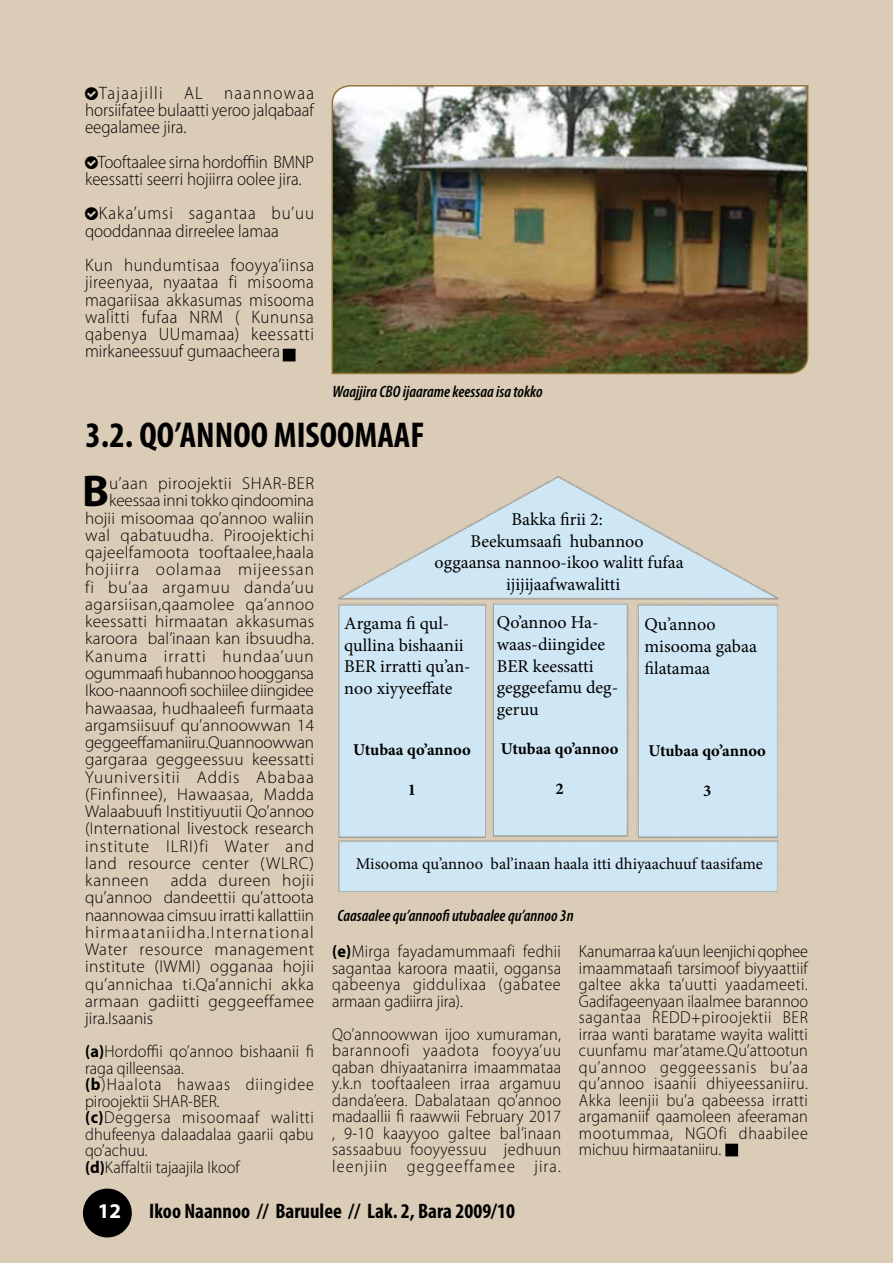
<style>
.page{position:relative;width:893px;height:1263px;background:#daccb6}
.page>*{position:absolute;margin:0;border:0;box-sizing:border-box;transform-origin:0 0}
.t1{font:700 44.7px "Myriad Pro";color:#000}
.t2{font:700 condensed 36px "Myriad Pro";color:#000}
.t3{font:700 condensed 21px "Myriad Pro";color:#000}
.t4{font:700 21px "Myriad Pro";color:#fff}
.t5{font:300 18px/17.2px "Myriad Pro";color:#000;text-align:justify;scale:.94 1}
.t6{font:18px/21.6px "Minion Pro";color:#000}
.t7{font:300 17.25px/16.5px "Myriad Pro";letter-spacing:.02em;color:#000;text-align:justify;scale:.94 1}
.t8{font:300 17.25px/17.2px "Myriad Pro";letter-spacing:.02em;color:#000;text-align:justify}
.t9{font:300 17.25px "Myriad Pro";letter-spacing:-.015em;color:#000}
.t10{font:300 17.25px "Myriad Pro";letter-spacing:-.01em;color:#000}
.t11{font:300 17.25px "Myriad Pro";letter-spacing:.06em;color:#000}
.t12{font:300 17.25px "Myriad Pro";letter-spacing:.055em;color:#000}
.t13{font:300 17.25px "Myriad Pro";color:#000}
.t14{font:300 17.25px "Myriad Pro";letter-spacing:.045em;color:#000}
.t15{font:italic 600 condensed 16.5px "Myriad Pro";color:#000}
.t16{font:16.5px "Minion Pro";color:#000}
.t17{font:700 16.5px "Minion Pro";color:#000}
.s1{font-weight:700}
</style>
<div class="page">
<div style="left:83px;top:1188px;width:49px;height:49px;background:#000;border-radius:50%"></div>
<img style="left:331px;top:85px;width:478px;height:290px">
<img style="left:338px;top:476px;width:441px;height:416px">
<div style="left:284px;top:349px;width:11px;height:12px;background:#000"></div>
<div style="left:283px;top:349px;width:13px;height:12px;border:2px solid #000"></div>
<div style="left:344px;top:617px;width:136px;height:209px;background:#cfe6f4"></div>
<div style="left:497px;top:617px;width:125px;height:209px;background:#cfe6f4"></div>
<div style="left:639px;top:617px;width:136px;height:209px;background:#cfe6f4"></div>
<svg style="left:374px;top:489px;width:379px;height:108px"></svg>
<div style="left:358px;top:847px;width:394px;height:39px;background:#cfe6f4"></div>
<div style="left:726px;top:1144px;width:11px;height:12px;background:#000"></div>
<div style="left:725px;top:1144px;width:13px;height:12px;border:2px solid #000"></div>
<p class="t5" style="left:85px;top:84px;width:245px;text-indent:14px">Tajaajilli AL naannowaa horsiifatee bulaatti yeroo jalqabaaf eegalamee jira.</p>
<p class="t5" style="left:85px;top:153px;width:245px;text-indent:13px">Tooftaalee sirna hordoffiin BMNP keessatti seerri hojiirra oolee jira.</p>
<p class="t5" style="left:85px;top:204px;width:245px;text-indent:14px">Kaka’umsi sagantaa bu’uu qooddannaa dirreelee lamaa</p>
<p class="t5" style="left:85px;top:256px;width:245px">Kun hundumtisaa fooyya’iinsa jireenyaa, nyaataa fi misooma magariisaa akkasumas misooma walitti fufaa NRM ( Kununsa qabenya UUmamaa) keessatti mirkaneessuuf gumaacheera</p>
<p class="t15" style="left:332px;top:382px;width:212px">Waajjira CBO ijaarame keessaa isa tokko</p>
<h2 class="t2" style="left:86px;top:413px;width:340px">3.2. QO’ANNOO MISOOMAAF</h2>
<h1 class="t1" style="left:82px;top:462px;width:29px">B</h1>
<p class="t8" style="left:109px;top:475px;width:206px">u’aan piroojektii SHAR-BER</p>
<p class="t10" style="left:109px;top:490px;width:206px">keessaa inni tokko qindoomina</p>
<p class="t8" style="left:85px;top:509px;width:230px">hojii misoomaa qo’annoo waliin</p>
<p class="t8" style="left:85px;top:526px;width:230px">wal qabatuudha. Piroojektichi</p>
<p class="t8" style="left:85px;top:544px;width:231px">qajeelfamoota tooftaalee,haala</p>
<p class="t12" style="left:85px;top:559px;width:230px">hojiirra oolamaa mijeessan</p>
<p class="t14" style="left:85px;top:577px;width:231px">fi bu’aa argamuu danda’uu</p>
<p class="t8" style="left:85px;top:595px;width:231px">agarsiisan,qaamolee qa’annoo</p>
<p class="t8" style="left:85px;top:613px;width:231px">keessatti hirmaatan akkasumas</p>
<p class="t8" style="left:85px;top:630px;width:231px">karoora bal’inaan kan ibsuudha.</p>
<p class="t12" style="left:85px;top:646px;width:230px">Kanuma irratti hundaa’uun</p>
<p class="t9" style="left:85px;top:663px;width:231px">ogummaafi hubannoo hooggansa</p>
<p class="t9" style="left:85px;top:680px;width:230px">Ikoo-naannoofi sochiilee diingidee</p>
<p class="t8" style="left:85px;top:699px;width:230px">hawaasaa, hudhaaleefi furmaata</p>
<p class="t8" style="left:85px;top:716px;width:231px">argamsiisuuf qu’annoowwan 14</p>
<p class="t10" style="left:85px;top:732px;width:230px">geggeeffamaniiru.Quannoowwan</p>
<p class="t8" style="left:85px;top:751px;width:230px">gargaraa geggeessuu keessatti</p>
<p class="t11" style="left:85px;top:766px;width:230px">Yuuniversitii Addis Ababaa</p>
<p class="t8" style="left:85px;top:785px;width:230px">(Finfinnee), Hawaasaa, Madda</p>
<p class="t13" style="left:85px;top:801px;width:230px">Walaabuufi Institiyuutii Qo’annoo</p>
<p class="t8" style="left:85px;top:820px;width:230px">(International livestock research</p>
<p class="t11" style="left:85px;top:835px;width:231px">institute ILRI)fi Water and</p>
<p class="t8" style="left:85px;top:854px;width:231px">land resource center (WLRC)</p>
<p class="t8" style="left:85px;top:871px;width:65px">kanneen</p>
<p class="t8" style="left:85px;top:871px;width:231px;text-indent:86px">adda dureen hojii qu’annoo dandeettii qu’attoota naannowaa cimsuu irratti kallattiin hirmaataniidha.International Water resource management institute (IWMI) ogganaa hojii qu’annichaa ti.Qa’annichi akka armaan gadiitti geggeeffamee jira.Isaanis</p>
<p class="t7" style="left:85px;top:1043px;width:245px;text-align:left"><span class="s1">(a)</span>Hordoffii qo’annoo bishaanii fi raga qilleensaa.<br><span class="s1">(b</span>)Haalota hawaas diingidee piroojektii SHAR-BER.<br><span class="s1">(c)</span>Deggersa misoomaaf walitti dhufeenya dalaadalaa gaarii qabu qo’achuu.<br><span class="s1">(d)</span>Kaffaltii tajaajila Ikoof</p>
<p class="t6" style="left:435px;top:508px;width:251px;text-align:center">Bakka firii 2:<br>Beekumsaafi hubannoo<br>oggaansa nannoo-ikoo walitt fufaa ijijijaafwawalitti</p>
<p class="t6" style="left:344px;top:613px;width:128px">Argama fi qul&shy;qullina bishaanii<br>BER irratti qu’an&shy;noo xiyyeeffate</p>
<p class="t17" style="left:353px;top:738px;width:119px">Utubaa qo’annoo</p>
<p class="t17" style="left:408px;top:778px;width:10px">1</p>
<p class="t6" style="left:497px;top:612px;width:123px">Qo’annoo Ha&shy;waas-diingidee<br>BER keessatti geggeefamu deg&shy;geruu</p>
<p class="t17" style="left:501px;top:737px;width:119px">Utubaa qo’annoo</p>
<p class="t17" style="left:555px;top:777px;width:10px">2</p>
<p class="t6" style="left:644px;top:614px;width:114px">Qu’annoo misooma gabaa filatamaa</p>
<p class="t17" style="left:648px;top:739px;width:119px">Utubaa qo’annoo</p>
<p class="t17" style="left:703px;top:779px;width:10px">3</p>
<p class="t16" style="left:356px;top:853px;width:409px">Misooma qu’annoo bal’inaan haala itti dhiyaachuuf taasifame</p>
<p class="t15" style="left:337px;top:905px;width:238px">Caasaalee qu’annoofi utubaalee qu’annoo 3n</p>
<p class="t7" style="left:332px;top:943px;width:245px"><span class="s1">(e)</span>Mirga fayadamummaafi fedhii sagantaa karoora maatii, oggansa qabeenya giddulixaa (gabatee armaan gadiirra jira).</p>
<p class="t7" style="left:332px;top:1025px;width:245px">Qo’annoowwan ijoo xumuraman, barannoofi yaadota fooyya’uu qaban dhiyaatanirra imaammataa y.k.n tooftaaleen irraa argamuu danda’eera. Dabalataan qo’annoo madaallii fi raawwii February 2017 , 9-10 kaayyoo galtee bal’inaan sassaabuu fooyyessuu jedhuun leenjiin geggeeffamee jira.</p>
<p class="t7" style="left:579px;top:943px;width:245px">Kanumarraa ka’uun leenjichi qophee imaammataafi tarsimoof biyyaattiif galtee akka ta’uutti yaadameeti.<br>Gadifageenyaan ilaalmee barannoo sagantaa REDD+piroojektii BER irraa wanti baratame wayita walitti cuunfamu mar’atame.Qu’attootun qu’annoo geggeessanis bu’aa qu’annoo isaanii dhiyeessaniiru.<br>Akka leenjii bu’a qabeessa irratti argamaniif qaamoleen afeeraman mootummaa, NGOfi dhaabilee michuu hirmaataniiru.</p>
<p class="t4" style="left:98px;top:1197px;width:25px">12</p>
<p class="t3" style="left:149px;top:1198px;width:367px">Ikoo Naannoo // Baruulee // Lak. 2, Bara 2009/10</p>
</div>
